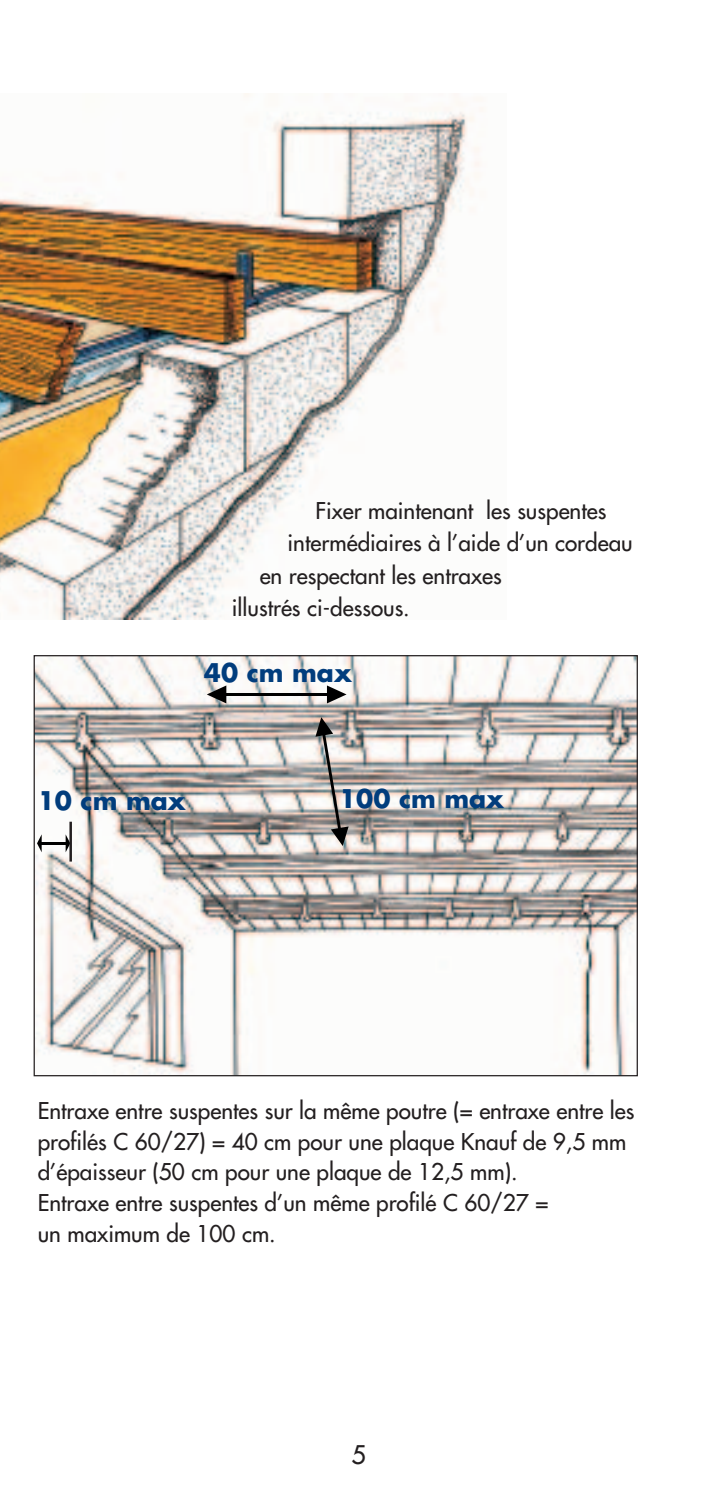
<style>
.page{position:relative;width:709px;height:1489px;background:#fff}
.page>*{position:absolute;margin:0;border:0;box-sizing:border-box;transform-origin:0 0}
.t1{font:700 25px "Futura";color:#013d7d}
.t2{font:25px "Futura";color:#231f20}
.t3{font:22.5px/30.8px "Futura";color:#231f20}
</style>
<div class="page">
<img style="left:0;top:93px;width:483px;height:526px">
<svg style="left:33px;top:655px;width:605px;height:422px"></svg>
<hr style="left:223px;top:693px;width:107px;height:3px;background:#000">
<svg style="left:207px;top:685px;width:19px;height:18px"></svg>
<svg style="left:327px;top:685px;width:19px;height:18px"></svg>
<hr style="left:41px;top:842px;width:25px;height:3px;background:#000">
<svg style="left:37px;top:834px;width:5px;height:18px"></svg>
<svg style="left:66px;top:834px;width:3px;height:18px"></svg>
<svg style="left:315px;top:717px;width:33px;height:129px;background:#a6a09d"></svg>
<hr style="left:69px;top:821px;width:3px;height:40px;background:#231f20">
<p class="t3" style="left:315px;top:497px;width:292px">Fixer maintenant les suspentes</p>
<p class="t3" style="left:287px;top:529px;width:347px">intermédiaires à l’aide d’un cordeau</p>
<p class="t3" style="left:260px;top:562px;width:243px">en respectant les entraxes</p>
<p class="t3" style="left:232px;top:594px;width:179px">illustrés ci-dessous.</p>
<p class="t1" style="left:204px;top:661px;width:149px">40 cm max</p>
<p class="t1" style="left:38px;top:788px;width:149px">10 cm max</p>
<p class="t1" style="left:339px;top:787px;width:166px">100 cm max</p>
<p class="t3" style="left:38px;top:1096px;width:598px">Entraxe entre suspentes sur la même poutre (= entraxe entre les profilés C 60/27) = 40 cm pour une plaque Knauf de 9,5 mm d’épaisseur (50 cm pour une plaque de 12,5 mm).<br>Entraxe entre suspentes d’un même profilé C 60/27 =<br>un maximum de 100 cm.</p>
<p class="t2" style="left:351px;top:1442px;width:16px">5</p>
</div>
